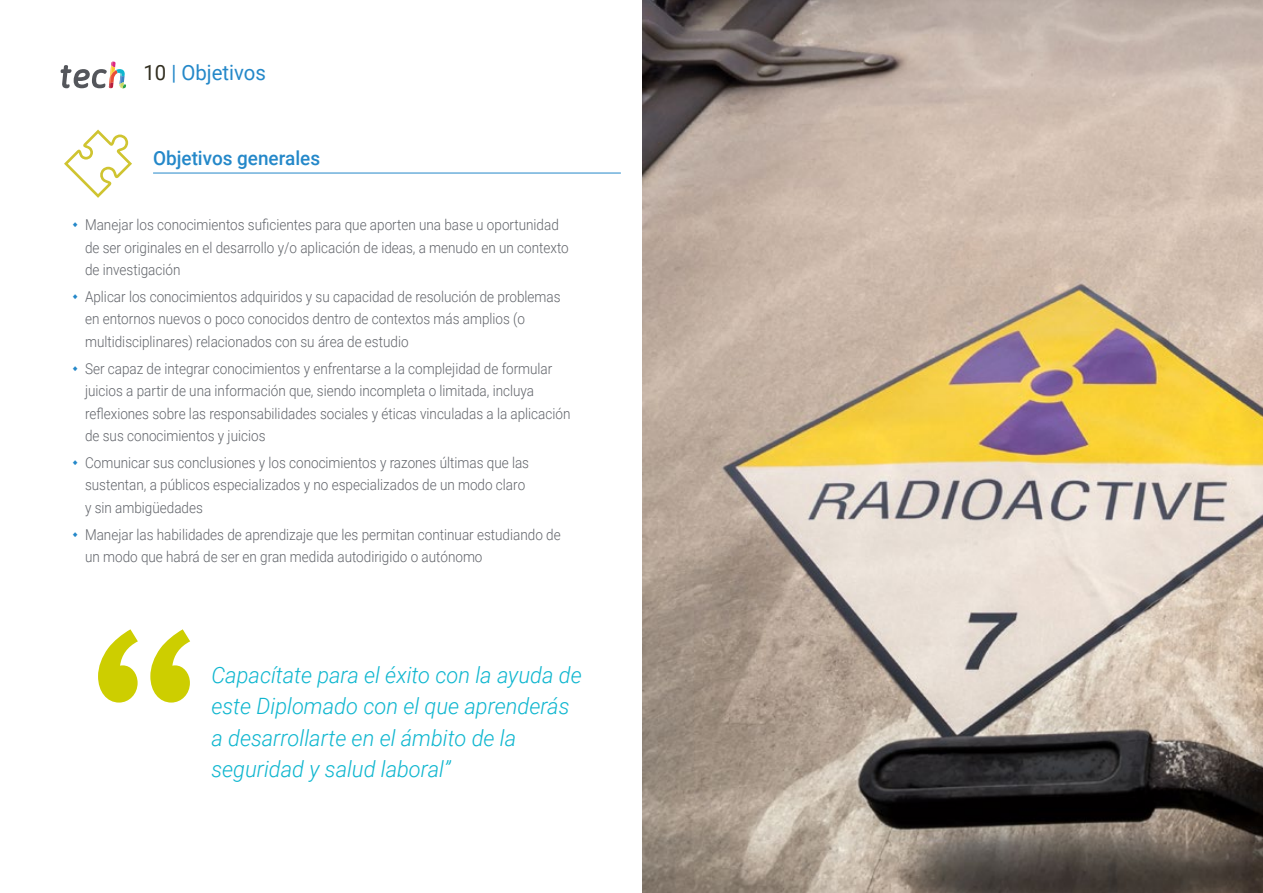
<style>
.page{position:relative;width:1263px;height:893px;background:#fff}
.page>*{position:absolute;margin:0;border:0;box-sizing:border-box;transform-origin:0 0}
.t1{font:italic 300 22.5px/31.5px "Roboto";color:#0fb6cf}
.t2{font:21px "Roboto";color:#2488c9}
.t3{font:500 19.5px "Roboto";color:#2488c9}
.t4{font:300 15px/22.5px "Roboto";color:#61646a;scale:.9 1}
.s1{color:#312e20}
</style>
<div class="page">
<hr style="left:153px;top:173px;width:468px;height:1px;background:#2488c9">
<svg style="left:64px;top:130px;width:68px;height:68px"></svg>
<img style="left:642px;top:0;width:621px;height:893px">
<svg style="left:98px;top:629px;width:92px;height:74px"></svg>
<svg style="left:61px;top:62px;width:65px;height:27px"></svg>
<h2 class="t2" style="left:144px;top:57px;width:124px"><span class="s1">10</span> | Objetivos</h2>
<h3 class="t3" style="left:153px;top:144px;width:169px">Objetivos generales</h3>
<p class="t4" style="left:85px;top:213px;width:539px">Manejar los conocimientos suficientes para que aporten una base u oportunidad de ser originales en el desarrollo y/o aplicación de ideas, a menudo en un contexto de investigación</p>
<p class="t4" style="left:85px;top:285px;width:530px">Aplicar los conocimientos adquiridos y su capacidad de resolución de problemas en entornos nuevos o poco conocidos dentro de contextos más amplios (o multidisciplinares) relacionados con su área de estudio</p>
<p class="t4" style="left:85px;top:356px;width:541px">Ser capaz de integrar conocimientos y enfrentarse a la complejidad de formular juicios a partir de una información que, siendo incompleta o limitada, incluya reflexiones sobre las responsabilidades sociales y éticas vinculadas a la aplicación de sus conocimientos y juicios</p>
<p class="t4" style="left:85px;top:451px;width:495px">Comunicar sus conclusiones y los conocimientos y razones últimas que las sustentan, a públicos especializados y no especializados de un modo claro y sin ambigüedades</p>
<p class="t4" style="left:85px;top:522px;width:530px">Manejar las habilidades de aprendizaje que les permitan continuar estudiando de un modo que habrá de ser en gran medida autodirigido o autónomo</p>
<h1 class="t1" style="left:211px;top:658px;width:372px">Capacítate para el éxito con la ayuda de este Diplomado con el que aprenderás a desarrollarte en el ámbito de la seguridad y salud laboral”</h1>
</div>
